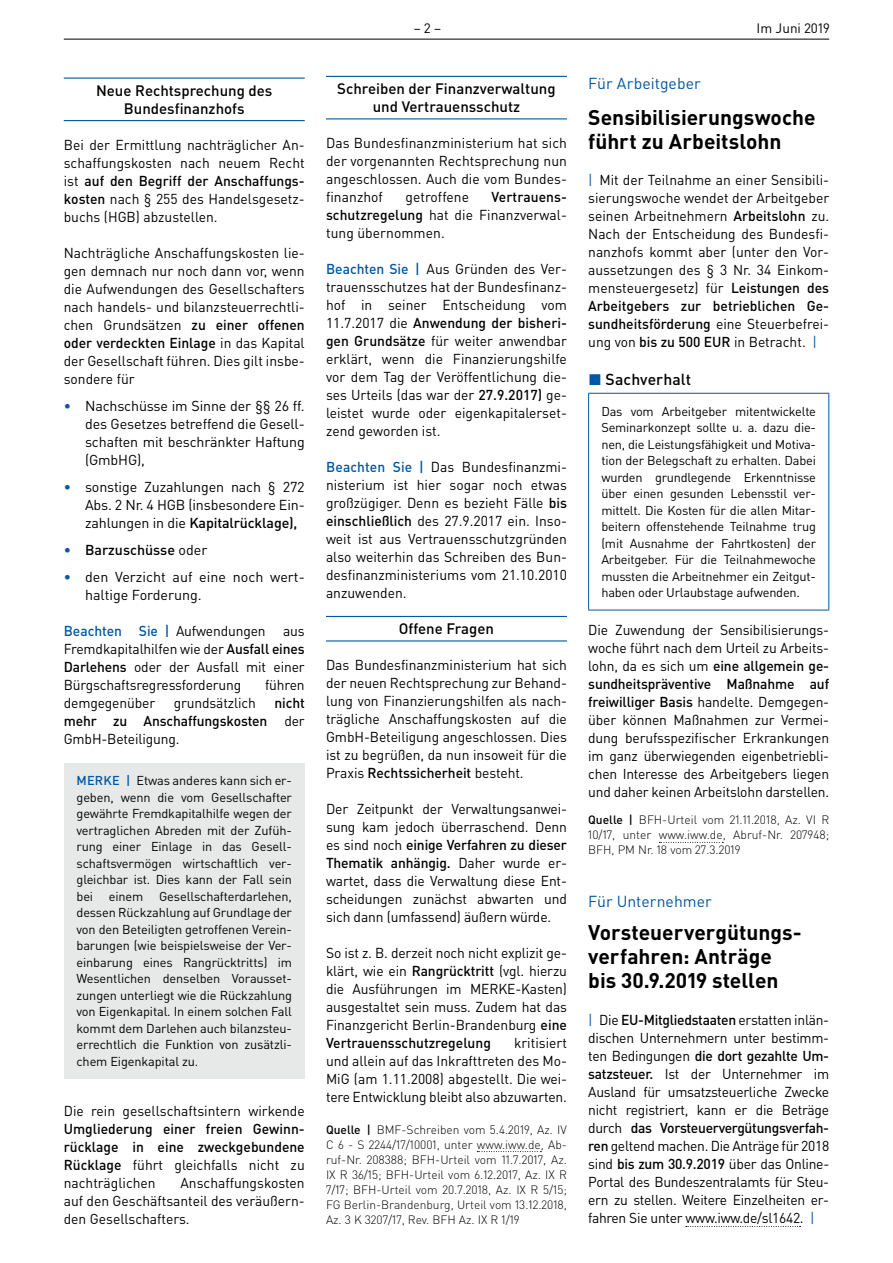
<style>
.page{position:relative;width:893px;height:1263px;background:#fff}
.page>*{position:absolute;margin:0;border:0;box-sizing:border-box;transform-origin:0 0}
.t1{font:700 21px/24px "DIN Pro";color:#000002}
.t2{font:15.75px "DIN Pro";color:#0157a2}
.t3{font:500 15.75px "DIN Pro";letter-spacing:.005em;color:#000002}
.t4{font:500 15px/18px "DIN Pro";color:#000002;text-align:center}
.t5{font:14.25px/18px "DIN Pro";letter-spacing:-.005em;color:#000002;text-align:justify}
.t6{font:500 14.25px/18px "DIN Pro";color:#000002;text-align:justify}
.t7{font:13.5px "DIN Pro";color:#000002}
.t8{font:12.75px/16.5px "DIN Pro";letter-spacing:-.015em;color:#000002;text-align:justify}
.t9{font:300 12px/15px "DIN Pro";color:#000002;text-align:justify}
.s1{font-weight:500}
.s2{font-weight:500;color:#0157a2}
.s3{color:#0157a2}
.s4{font-weight:400}
</style>
<div class="page">
<hr style="left:64px;top:39px;width:765px;height:1px;background:#000002">
<hr style="left:64px;top:78px;width:241px;height:1px;background:#0157a2">
<hr style="left:64px;top:120px;width:241px;height:1px;background:#0157a2">
<div style="left:64px;top:763px;width:241px;height:315px;background:#e6e9e8"></div>
<hr style="left:326px;top:76px;width:241px;height:1px;background:#0157a2">
<hr style="left:326px;top:118px;width:241px;height:1px;background:#0157a2">
<hr style="left:326px;top:616px;width:241px;height:1px;background:#0157a2">
<hr style="left:326px;top:640px;width:241px;height:1px;background:#0157a2">
<svg style="left:477px;top:1151px;width:64px;height:1px"></svg>
<svg style="left:659px;top:842px;width:64px;height:1px"></svg>
<hr style="left:588px;top:393px;width:241px;height:1px;background:#0157a2">
<hr style="left:588px;top:394px;width:1px;height:216px;background:#0157a2">
<hr style="left:828px;top:394px;width:1px;height:216px;background:#0157a2">
<hr style="left:588px;top:610px;width:241px;height:1px;background:#0157a2">
<svg style="left:686px;top:1226px;width:115px;height:1px"></svg>
<p class="t4" style="left:96px;top:81px;width:178px">Neue Rechtsprechung des<br>Bundesfinanzhofs</p>
<p class="t5" style="left:64px;top:135px;width:242px">Bei der Ermittlung nachträglicher An&shy;schaffungskosten nach neuem Recht ist <span class="s1">auf den Begriff der Anschaffungs&shy;kosten</span> nach § 255 des Handelsgesetz&shy;buchs (HGB) abzustellen.</p>
<p class="t5" style="left:64px;top:243px;width:242px">Nachträgliche Anschaffungskosten lie&shy;gen demnach nur noch dann vor, wenn die Aufwendungen des Gesellschafters nach handels- und bilanzsteuerrechtli&shy;chen Grundsätzen <span class="s1">zu einer offenen oder verdeckten Einlage</span> in das Kapital der Gesellschaft führen. Dies gilt insbe&shy;sondere für</p>
<p class="t5" style="left:85px;top:396px;width:221px;text-indent:-21px"><span class="s2">•</span> Nachschüsse im Sinne der §§ 26 ff. des Gesetzes betreffend die Gesell&shy;schaften mit beschränkter Haftung (GmbHG),</p>
<p class="t5" style="left:85px;top:477px;width:221px;text-indent:-21px"><span class="s2">•</span> sonstige Zuzahlungen nach § 272<br>Abs. 2 Nr. 4 HGB (insbesondere Ein&shy;zahlungen in die <span class="s1">Kapitalrücklage),</span></p>
<p class="t6" style="left:64px;top:540px;width:145px"><span class="s3">•</span> Barzuschüsse <span class="s4">oder</span></p>
<p class="t5" style="left:85px;top:567px;width:221px;text-indent:-21px"><span class="s2">•</span> den Verzicht auf eine noch wert&shy;haltige Forderung.</p>
<p class="t5" style="left:64px;top:621px;width:242px"><span class="s2">Beachten Sie |</span> Aufwendungen aus Fremdkapitalhilfen wie der <span class="s1">Ausfall eines Darlehens</span> oder der Ausfall mit einer Bürgschaftsregressforderung</p>
<p class="t5" style="left:265px;top:675px;width:41px">führen</p>
<p class="t6" style="left:64px;top:693px;width:242px;text-indent:211px">nicht mehr zu Anschaffungskosten <span class="s4">der GmbH-Beteiligung.</span></p>
<p class="t8" style="left:77px;top:772px;width:217px"><span class="s2">MERKE |</span> Etwas anderes kann sich er&shy;geben, wenn die vom Gesellschafter gewährte Fremdkapitalhilfe wegen der vertraglichen Abreden mit der Zufüh&shy;rung einer Einlage in das Gesell&shy;schaftsvermögen wirtschaftlich ver&shy;gleichbar ist. Dies kann der Fall sein bei einem Gesellschafterdarlehen, dessen Rückzahlung auf Grundlage der von den Beteiligten getroffenen Verein&shy;barungen (wie beispielsweise der Ver&shy;einbarung eines Rangrücktritts) im Wesentlichen denselben Vorausset&shy;zungen unterliegt wie die Rückzahlung von Eigenkapital. In einem solchen Fall kommt dem Darlehen auch bilanzsteu&shy;errechtlich die Funktion von zusätzli&shy;chem Eigenkapital zu.</p>
<p class="t5" style="left:64px;top:1101px;width:242px">Die rein gesellschaftsintern wirkende</p>
<p class="t6" style="left:64px;top:1119px;width:242px">Umgliederung einer freien Gewinn&shy;rücklage in eine zweckgebundene Rücklage <span class="s4">führt gleichfalls nicht zu nachträglichen</span></p>
<p class="t5" style="left:64px;top:693px;width:93px">demgegenüber</p>
<p class="t5" style="left:174px;top:693px;width:83px">grundsätzlich</p>
<p class="t5" style="left:64px;top:1173px;width:242px;text-indent:117px">Anschaffungskosten auf den Geschäftsanteil des veräußern&shy;den Gesellschafters.</p>
<p class="t7" style="left:414px;top:19px;width:29px">– 2 –</p>
<p class="t7" style="left:757px;top:19px;width:75px">Im Juni 2019</p>
<p class="t4" style="left:337px;top:79px;width:220px">Schreiben der Finanzverwaltung und Vertrauensschutz</p>
<p class="t5" style="left:326px;top:133px;width:242px">Das Bundesfinanzministerium hat sich der vorgenannten Rechtsprechung nun angeschlossen. Auch die vom Bundes&shy;finanzhof</p>
<p class="t5" style="left:405px;top:187px;width:65px">getroffene</p>
<p class="t5" style="left:326px;top:187px;width:242px;text-indent:166px"><span class="s1">Vertrauens&shy;schutzregelung</span> hat die Finanzverwal&shy;tung übernommen.</p>
<p class="t5" style="left:326px;top:259px;width:242px"><span class="s2">Beachten Sie |</span> Aus Gründen des Ver&shy;trauensschutzes hat der Bundesfinanz&shy;hof in seiner Entscheidung vom 11.7.2017 die <span class="s1">Anwendung der bisheri&shy;gen Grundsätze</span> für weiter anwendbar erklärt, wenn die Finanzierungshilfe vor dem Tag der Veröffentlichung die&shy;ses Urteils (das war der <span class="s1">27.9.2017)</span> ge&shy;leistet wurde oder eigenkapitalerset&shy;zend geworden ist.</p>
<p class="t5" style="left:326px;top:457px;width:242px"><span class="s2">Beachten Sie |</span> Das Bundesfinanzmi&shy;nisterium ist hier sogar noch etwas großzügiger. Denn es bezieht Fälle <span class="s1">bis einschließlich</span> des 27.9.2017 ein. Inso&shy;weit ist aus Vertrauensschutzgründen also weiterhin das Schreiben des Bun&shy;desfinanzministeriums vom 21.10.2010 anzuwenden.</p>
<p class="t4" style="left:399px;top:619px;width:97px">Offene Fragen</p>
<p class="t5" style="left:326px;top:655px;width:242px">Das Bundesfinanzministerium hat sich der neuen Rechtsprechung zur Behand&shy;lung von Finanzierungshilfen als nach&shy;trägliche Anschaffungskosten auf die GmbH-Beteiligung angeschlossen. Dies ist zu begrüßen, da nun insoweit für die Praxis <span class="s1">Rechtssicherheit</span> besteht.</p>
<p class="t5" style="left:326px;top:799px;width:242px">Der Zeitpunkt der Verwaltungsanwei&shy;sung kam jedoch überraschend. Denn es sind noch <span class="s1">einige Verfahren zu dieser Thematik anhängig.</span> Daher wurde er&shy;wartet, dass die Verwaltung diese Ent&shy;scheidungen zunächst abwarten und sich dann (umfassend) äußern würde.</p>
<p class="t5" style="left:326px;top:943px;width:242px">So ist z. B. derzeit noch nicht explizit ge&shy;klärt, wie ein <span class="s1">Rangrücktritt</span> (vgl. hierzu die Ausführungen im MERKE-Kasten) ausgestaltet sein muss. Zudem hat das Finanzgericht Berlin-Brandenburg <span class="s1">eine Vertrauensschutzregelung</span></p>
<p class="t5" style="left:326px;top:1033px;width:242px;text-indent:188px">kritisiert und allein auf das Inkrafttreten des Mo-MiG (am 1.11.2008) abgestellt. Die wei&shy;tere Entwicklung bleibt also abzuwarten.</p>
<p class="t9" style="left:326px;top:1121px;width:242px"><span class="s1">Quelle |</span> BMF-Schreiben vom 5.4.2019, Az. IV C 6 - S 2244/17/10001, unter www.iww.de, Ab&shy;ruf-Nr. 208388; BFH-Urteil vom 11.7.2017, Az.<br>IX R 36/15; BFH-Urteil vom 6.12.2017, Az. IX R 7/17; BFH-Urteil vom 20.7.2018, Az. IX R 5/15; FG Berlin-Brandenburg, Urteil vom 13.12.2018, Az. 3 K 3207/17, Rev. BFH Az. IX R 1/19</p>
<p class="t2" style="left:588px;top:73px;width:114px">Für Arbeitgeber</p>
<h1 class="t1" style="left:588px;top:105px;width:229px">Sensibilisierungswoche führt zu Arbeitslohn</h1>
<p class="t5" style="left:588px;top:171px;width:242px"><span class="s3">|</span> Mit der Teilnahme an einer Sensibili&shy;sierungswoche wendet der Arbeitgeber seinen Arbeitnehmern <span class="s1">Arbeitslohn</span> zu.<br>Nach der Entscheidung des Bundesfi&shy;nanzhofs kommt aber (unter den Vor&shy;aussetzungen des § 3 Nr. 34 Einkom&shy;mensteuergesetz) für <span class="s1">Leistungen des Arbeitgebers zur betrieblichen Ge&shy;sundheitsförderung</span> eine Steuerbefrei&shy;ung von <span class="s1">bis zu 500 EUR</span> in Betracht. <span class="s3">|</span></p>
<p class="t3" style="left:589px;top:368px;width:104px"><span class="s3">◼</span> Sachverhalt</p>
<p class="t8" style="left:601px;top:402px;width:216px">Das vom Arbeitgeber mitentwickelte Seminarkonzept sollte u. a. dazu die&shy;nen, die Leistungsfähigkeit und Motiva&shy;tion der Belegschaft zu erhalten. Dabei wurden grundlegende Erkenntnisse über einen gesunden Lebensstil ver&shy;mittelt. Die Kosten für die allen Mitar&shy;beitern offenstehende Teilnahme trug (mit Ausnahme der Fahrtkosten) der Arbeitgeber. Für die Teilnahmewoche mussten die Arbeitnehmer ein Zeitgut&shy;haben oder Urlaubstage aufwenden.</p>
<p class="t5" style="left:588px;top:621px;width:242px">Die Zuwendung der Sensibilisierungs&shy;woche führt nach dem Urteil zu Arbeits&shy;lohn, da es sich um <span class="s1">eine allgemein ge&shy;sundheitspräventive Maßnahme auf freiwilliger Basis</span> handelte. Demgegen&shy;über können Maßnahmen zur Vermei&shy;dung berufsspezifischer Erkrankungen im ganz überwiegenden eigenbetriebli&shy;chen Interesse des Arbeitgebers liegen und daher keinen Arbeitslohn darstellen.</p>
<p class="t9" style="left:588px;top:812px;width:242px"><span class="s1">Quelle |</span> BFH-Urteil vom 21.11.2018, Az. VI R 10/17, unter www.iww.de, Abruf-Nr. 207948; BFH, PM Nr. 18 vom 27.3.2019</p>
<p class="t2" style="left:588px;top:890px;width:125px">Für Unternehmer</p>
<h1 class="t1" style="left:588px;top:919px;width:215px">Vorsteuervergütungs&shy;verfahren: Anträge bis 30.9.2019 stellen</h1>
<p class="t5" style="left:588px;top:1011px;width:242px"><span class="s3">|</span> Die <span class="s1">EU-Mitgliedstaaten</span> erstatten inlän&shy;dischen Unternehmern unter bestimm&shy;ten Bedingungen <span class="s1">die dort gezahlte Um&shy;satzsteuer.</span> Ist der Unternehmer im Ausland für umsatzsteuerliche Zwecke nicht registriert, kann er die Beträge durch <span class="s1">das Vorsteuervergütungsverfah&shy;ren</span> geltend machen. Die Anträge für 2018 sind <span class="s1">bis zum 30.9.2019</span> über das Online-Portal des Bundeszentralamts für Steu&shy;ern zu stellen. Weitere Einzelheiten er&shy;fahren Sie unter www.iww.de/sl1642. <span class="s3">|</span></p>
</div>
